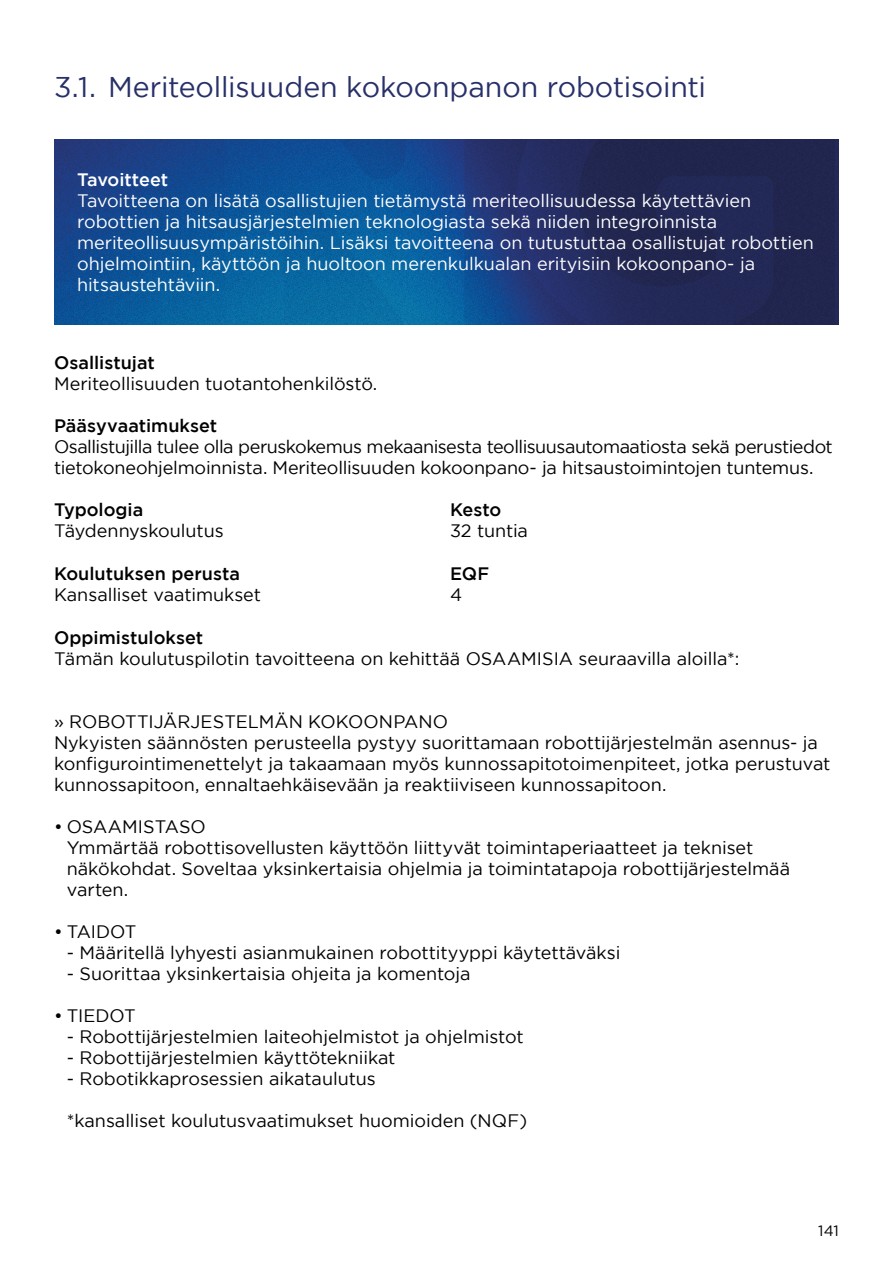
<style>
.page{position:relative;width:893px;height:1263px;background:#fff}
.page>*{position:absolute;margin:0;border:0;box-sizing:border-box;transform-origin:0 0}
.t1{font:28.5px "Gotham";letter-spacing:-.005em;color:#273069}
.t2{font:18px/21px "Gotham";letter-spacing:-.005em;color:#020203}
.t3{font:18px/21px "Gotham";letter-spacing:-.005em;color:#fff}
.t4{font:18px/21px "Gotham";letter-spacing:-.025em;color:#020203}
.t5{font:500 18px "Gotham";color:#020203}
.t6{font:500 18px "Gotham";letter-spacing:-.005em;color:#fff}
.t7{font:15px "Gotham";color:#020203}
</style>
<div class="page">
<img style="left:54px;top:139px;width:785px;height:186px">
<p class="t1" style="left:54px;top:71px;width:653px">3.1. Meriteollisuuden kokoonpanon robotisointi</p>
<p class="t6" style="left:77px;top:169px;width:93px">Tavoitteet</p>
<p class="t3" style="left:77px;top:190px;width:738px">Tavoitteena on lisätä osallistujien tietämystä meriteollisuudessa käytettävien robottien ja hitsausjärjestelmien teknologiasta sekä niiden integroinnista meriteollisuusympäristöihin. Lisäksi tavoitteena on tutustuttaa osallistujat robottien ohjelmointiin, käyttöön ja huoltoon merenkulkualan erityisiin kokoonpano- ja hitsaustehtäviin.</p>
<p class="t5" style="left:54px;top:352px;width:102px">Osallistujat</p>
<p class="t2" style="left:54px;top:373px;width:325px">Meriteollisuuden tuotantohenkilöstö.</p>
<p class="t5" style="left:54px;top:415px;width:165px">Pääsyvaatimukset</p>
<p class="t4" style="left:54px;top:436px;width:780px">Osallistujilla tulee olla peruskokemus mekaanisesta teollisuusautomaatiosta sekä perustiedot tietokoneohjelmoinnista. Meriteollisuuden kokoonpano- ja hitsaustoimintojen tuntemus.</p>
<p class="t5" style="left:54px;top:500px;width:91px">Typologia</p>
<p class="t2" style="left:54px;top:520px;width:171px">Täydennyskoulutus</p>
<p class="t5" style="left:450px;top:500px;width:53px">Kesto</p>
<p class="t2" style="left:450px;top:520px;width:80px">32 tuntia</p>
<p class="t5" style="left:54px;top:564px;width:188px">Koulutuksen perusta</p>
<p class="t2" style="left:54px;top:584px;width:209px">Kansalliset vaatimukset</p>
<p class="t5" style="left:450px;top:564px;width:41px">EQF</p>
<p class="t2" style="left:450px;top:584px;width:14px">4</p>
<p class="t5" style="left:54px;top:627px;width:151px">Oppimistulokset</p>
<p class="t2" style="left:54px;top:648px;width:687px">Tämän koulutuspilotin tavoitteena on kehittää OSAAMISIA seuraavilla aloilla*:</p>
<p class="t2" style="left:54px;top:711px;width:396px">» ROBOTTIJÄRJESTELMÄN KOKOONPANO</p>
<p class="t2" style="left:54px;top:732px;width:778px">Nykyisten säännösten perusteella pystyy suorittamaan robottijärjestelmän asennus- ja konfigurointimenettelyt ja takaamaan myös kunnossapitotoimenpiteet, jotka perustuvat kunnossapitoon, ennaltaehkäisevään ja reaktiiviseen kunnossapitoon.</p>
<p class="t2" style="left:67px;top:816px;width:725px;text-indent:-13px">• OSAAMISTASO<br>Ymmärtää robottisovellusten käyttöön liittyvät toimintaperiaatteet ja tekniset näkökohdat. Soveltaa yksinkertaisia ohjelmia ja toimintatapoja robottijärjestelmää varten.</p>
<p class="t2" style="left:54px;top:921px;width:84px">• TAIDOT</p>
<p class="t2" style="left:67px;top:942px;width:555px">- Määritellä lyhyesti asianmukainen robottityyppi käytettäväksi</p>
<p class="t2" style="left:67px;top:963px;width:405px">- Suorittaa yksinkertaisia ohjeita ja komentoja</p>
<p class="t2" style="left:54px;top:1005px;width:83px">• TIEDOT</p>
<p class="t2" style="left:67px;top:1026px;width:458px">- Robottijärjestelmien laiteohjelmistot ja ohjelmistot</p>
<p class="t2" style="left:67px;top:1047px;width:330px">- Robottijärjestelmien käyttötekniikat</p>
<p class="t2" style="left:67px;top:1068px;width:310px">- Robotikkaprosessien aikataulutus</p>
<p class="t2" style="left:67px;top:1110px;width:462px">*kansalliset koulutusvaatimukset huomioiden (NQF)</p>
<p class="t7" style="left:818px;top:1223px;width:22px">141</p>
</div>
